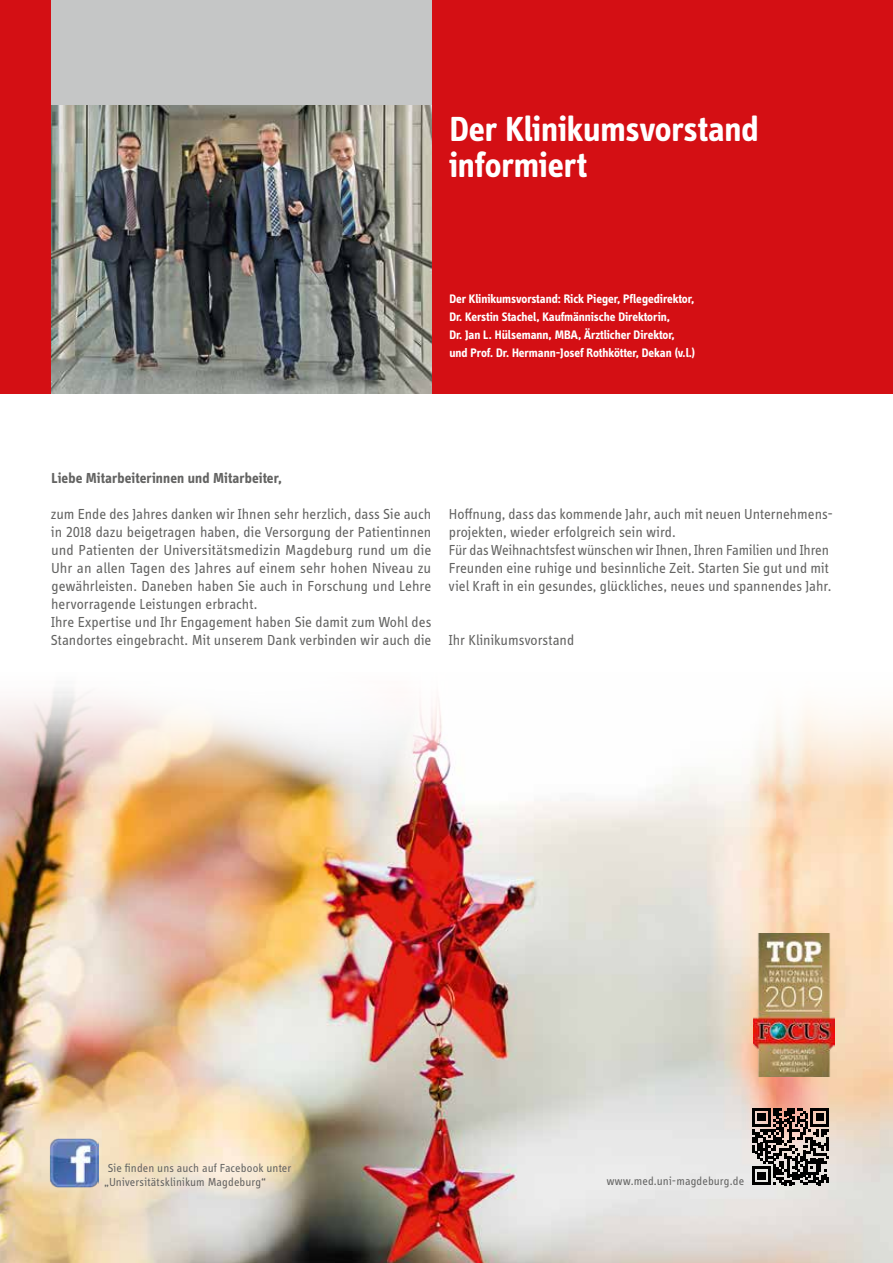
<style>
.page{position:relative;width:893px;height:1263px;background:#fff}
.page>*{position:absolute;margin:0;border:0;box-sizing:border-box;transform-origin:0 0}
.t1{font:700 36px/36px "Info Display OT";letter-spacing:-.005em;color:#fff}
.t2{font:15px/18px "Info Display OT";color:#636362}
.t3{font:700 15px "Info Display OT";letter-spacing:.005em;color:#636362}
.t4{font:700 12.75px/18px "Info Display OT";color:#fff}
.t5{font:12px/13.5px "Info Display OT";letter-spacing:.01em;color:#636362}
</style>
<div class="page">
<img style="left:0;top:689px;width:893px;height:574px">
<svg style="left:752px;top:1108px;width:77px;height:77px"></svg>
<img style="left:50px;top:1139px;width:49px;height:49px">
<div style="left:0;top:0;width:893px;height:393px;background:#d40f14"></div>
<div style="left:51px;top:0;width:381px;height:145px;background:#c5c6c6"></div>
<img style="left:51px;top:105px;width:381px;height:288px">
<img style="left:753px;top:933px;width:82px;height:144px">
<h1 class="t1" style="left:449px;top:111px;width:311px">Der Klinikumsvorstand informiert</h1>
<p class="t4" style="left:449px;top:290px;width:247px">Der Klinikumsvorstand: Rick Pieger, Pflegedirektor, Dr. Kerstin Stachel, Kaufmännische Direktorin,<br>Dr. Jan L. Hülsemann, MBA, Ärztlicher Direktor, und Prof. Dr. Hermann-Josef Rothkötter, Dekan (v.l.)</p>
<p class="t3" style="left:52px;top:469px;width:232px">Liebe Mitarbeiterinnen und Mitarbeiter,</p>
<p class="t2" style="left:51px;top:505px;width:382px">zum Ende des Jahres danken wir Ihnen sehr herzlich, dass Sie auch in 2018 dazu beigetragen haben, die Versorgung der Patientinnen und Patienten der Universitätsmedizin Magdeburg rund um die Uhr an allen Tagen des Jahres auf einem sehr hohen Niveau zu gewährleisten. Daneben haben Sie auch in Forschung und Lehre hervorragende Leistungen erbracht.<br>Ihre Expertise und Ihr Engagement haben Sie damit zum Wohl des Standortes eingebracht. Mit unserem Dank verbinden wir auch die</p>
<p class="t2" style="left:449px;top:505px;width:384px">Hoffnung, dass das kommende Jahr, auch mit neuen Unternehmens&shy;projekten, wieder erfolgreich sein wird.<br>Für das Weihnachtsfest wünschen wir Ihnen, Ihren Familien und Ihren Freunden eine ruhige und besinnliche Zeit. Starten Sie gut und mit viel Kraft in ein gesundes, glückliches, neues und spannendes Jahr.</p>
<p class="t2" style="left:449px;top:631px;width:127px">Ihr Klinikumsvorstand</p>
<p class="t5" style="left:104px;top:1161px;width:189px;text-indent:4px">Sie finden uns auch auf Facebook unter „Universitätsklinikum Magdeburg“</p>
<p class="t5" style="left:607px;top:1174px;width:139px">www.med.uni-magdeburg.de</p>
</div>
